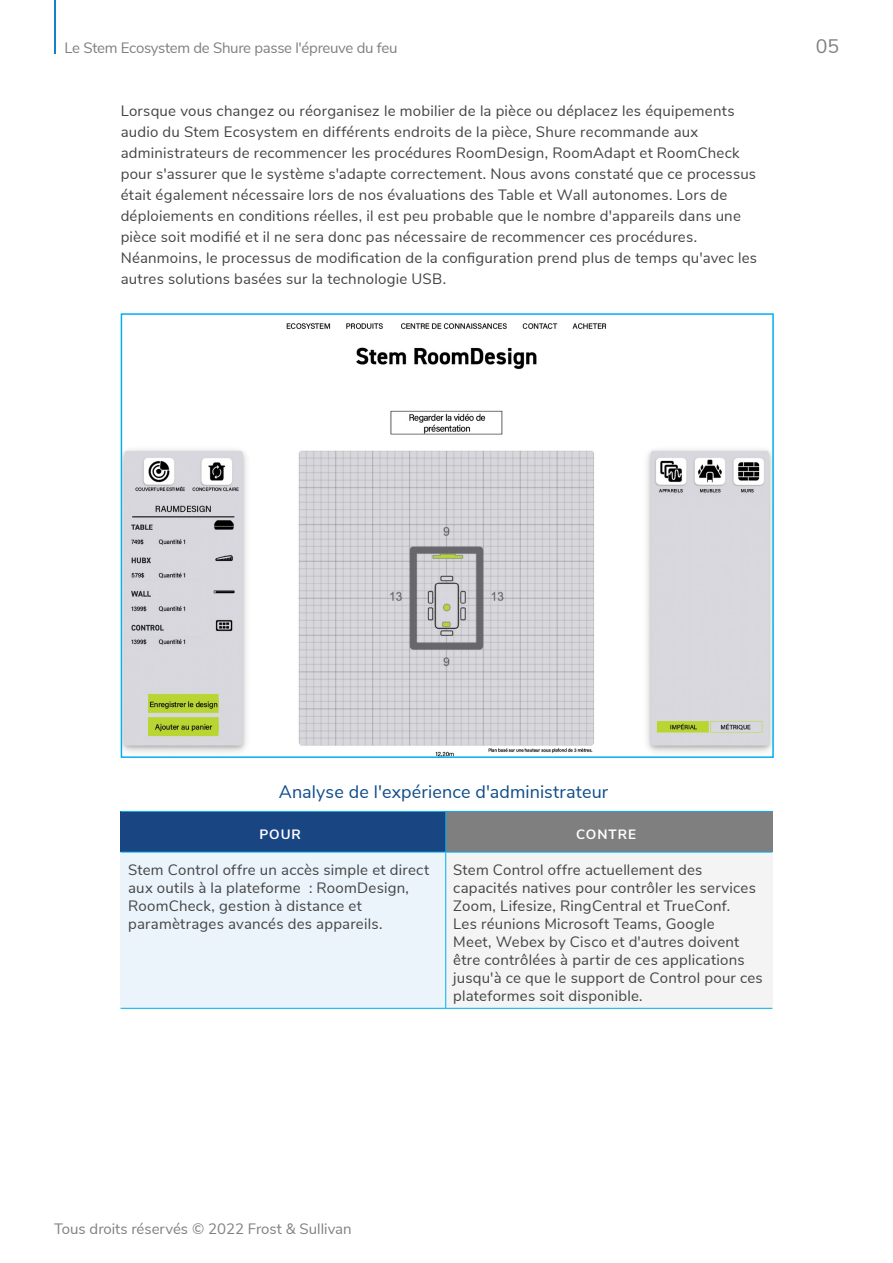
<style>
.page{position:relative;width:893px;height:1263px;background:#fff}
.page>*{position:absolute;margin:0;border:0;box-sizing:border-box;transform-origin:0 0}
.t1{font:19.5px "Nunito Sans";color:#7f8080}
.Table_Graphic_Title{font:18px "Nunito Sans";letter-spacing:.005em;color:#0e4c8b}
.Text_body{font:15px/18px "Nunito Sans";letter-spacing:.015em;color:#434445}
.t2{font:15px "Nunito Sans";letter-spacing:-.02em;color:#7f8080}
.t3{font:15px "Nunito Sans";color:#7f8080}
.Table_Title_Alternat{font:700 13.5px "Nunito Sans";letter-spacing:.07em;color:#fff}
</style>
<div class="page">
<hr style="left:54px;top:0;width:1px;height:54px;background:#1582c5">
<div style="left:121px;top:811px;width:325px;height:41px;background:#1a4583"></div>
<div style="left:446px;top:811px;width:326px;height:41px;background:#7f7f7f"></div>
<div style="left:121px;top:852px;width:325px;height:156px;background:#ebf4fa"></div>
<div style="left:446px;top:852px;width:326px;height:156px;background:#f4f4f4"></div>
<hr style="left:121px;top:811px;width:325px;height:1px;background:#00b0f0">
<hr style="left:446px;top:811px;width:326px;height:1px;background:#00b0f0">
<hr style="left:445px;top:812px;width:1px;height:40px;background:#00b0f0">
<hr style="left:121px;top:852px;width:325px;height:1px;background:#00b0f0">
<hr style="left:446px;top:852px;width:326px;height:1px;background:#00b0f0">
<hr style="left:445px;top:852px;width:1px;height:156px;background:#00b0f0">
<hr style="left:121px;top:1008px;width:325px;height:1px;background:#00b0f0">
<hr style="left:446px;top:1008px;width:326px;height:1px;background:#00b0f0">
<img style="left:124px;top:323px;width:647px;height:432px">
<div style="left:121px;top:313px;width:653px;height:445px;border:2px solid #00b0f0"></div>
<p class="t2" style="left:64px;top:37px;width:334px">Le Stem Ecosystem de Shure passe l'épreuve du feu</p>
<h1 class="t1" style="left:816px;top:32px;width:25px">05</h1>
<p class="Text_body" style="left:121px;top:99px;width:638px;line-height:21px">Lorsque vous changez ou réorganisez le mobilier de la pièce ou déplacez les équipements audio du Stem Ecosystem en différents endroits de la pièce, Shure recommande aux administrateurs de recommencer les procédures RoomDesign, RoomAdapt et RoomCheck pour s'assurer que le système s'adapte correctement. Nous avons constaté que ce processus était également nécessaire lors de nos évaluations des Table et Wall autonomes. Lors de déploiements en conditions réelles, il est peu probable que le nombre d'appareils dans une pièce soit modifié et il ne sera donc pas nécessaire de recommencer ces procédures.<br>Néanmoins, le processus de modification de la configuration prend plus de temps qu'avec les autres solutions basées sur la technologie USB.</p>
<p class="Table_Graphic_Title" style="left:279px;top:778px;width:331px">Analyse de l'expérience d'administrateur</p>
<p class="Table_Title_Alternat" style="left:259px;top:824px;width:43px">POUR</p>
<p class="Table_Title_Alternat" style="left:576px;top:824px;width:61px">CONTRE</p>
<p class="Text_body" style="left:128px;top:860px;width:303px">Stem Control offre un accès simple et direct aux outils à la plateforme : RoomDesign, RoomCheck, gestion à distance et paramètrages avancés des appareils.</p>
<p class="Text_body" style="left:453px;top:860px;width:311px">Stem Control offre actuellement des capacités natives pour contrôler les services Zoom, Lifesize, RingCentral et TrueConf.<br>Les réunions Microsoft Teams, Google<br>Meet, Webex by Cisco et d'autres doivent être contrôlées à partir de ces applications jusqu'à ce que le support de Control pour ces plateformes soit disponible.</p>
<p class="t3" style="left:54px;top:1218px;width:299px">Tous droits réservés © 2022 Frost &amp; Sullivan</p>
</div>
